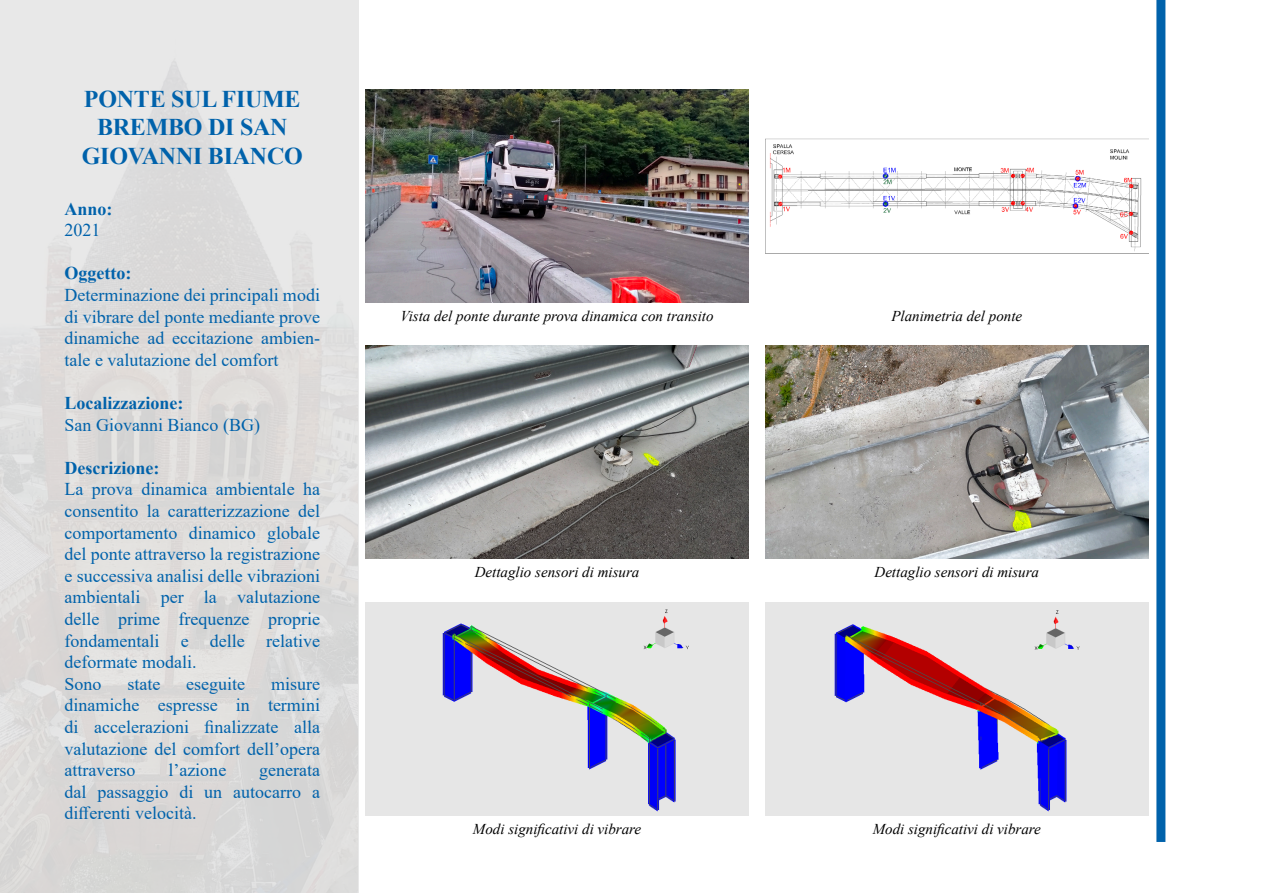
<style>
.page{position:relative;width:1263px;height:893px;background:#fff}
.page>*{position:absolute;margin:0;border:0;box-sizing:border-box;transform-origin:0 0}
.t1{font:700 24px/28.8px "Times New Roman";letter-spacing:-.01em;color:#0062ab;text-align:center}
.t2{font:18px/21.6px "Times New Roman";color:#0062ab;text-align:justify}
.t3{font:700 18px "Times New Roman";color:#0062ab}
.t4{font:italic 15px "Times New Roman";color:#000}
</style>
<div class="page">
<div style="left:1156px;top:0;width:9px;height:842px;background:#0062ab"></div>
<div style="left:0;top:0;width:358px;height:893px;background:#dfdddd"></div>
<img style="left:366px;top:346px;width:382px;height:213px">
<img style="left:765px;top:346px;width:383px;height:213px">
<img style="left:366px;top:89px;width:382px;height:213px">
<img style="left:765px;top:138px;width:383px;height:116px">
<img style="left:366px;top:602px;width:324px;height:213px">
<div style="left:411px;top:602px;width:20px;height:213px;background:#e6e6e6"></div>
<div style="left:801px;top:602px;width:10px;height:213px;background:#e6e6e6"></div>
<div style="left:1114px;top:602px;width:17px;height:213px;background:#e6e6e6"></div>
<div style="left:1088px;top:602px;width:16px;height:213px;background:#e6e6e6"></div>
<img style="left:826px;top:602px;width:262px;height:213px">
<h1 class="t1" style="left:82px;top:83px;width:222px">PONTE SUL FIUME<br>BREMBO DI SAN<br>GIOVANNI BIANCO</h1>
<p class="t3" style="left:65px;top:196px;width:50px">Anno:</p>
<p class="t2" style="left:65px;top:219px;width:37px">2021</p>
<p class="t3" style="left:65px;top:260px;width:68px">Oggetto:</p>
<p class="t2" style="left:65px;top:284px;width:257px">Determinazione dei principali modi di vibrare del ponte mediante prove dinamiche ad eccitazione ambien&shy;tale e valutazione del comfort</p>
<p class="t3" style="left:65px;top:390px;width:120px">Localizzazione:</p>
<p class="t2" style="left:65px;top:413px;width:197px">San Giovanni Bianco (BG)</p>
<p class="t3" style="left:65px;top:455px;width:96px">Descrizione:</p>
<p class="t2" style="left:65px;top:478px;width:257px;text-align:left">La prova dinamica ambientale ha consentito la caratterizzazione del comportamento dinamico globale del ponte attraverso la registrazione e successiva analisi delle vibrazioni ambientali per la valutazione delle prime frequenze proprie fondamentali e delle relative deformate modali.<br>Sono</p>
<p class="t2" style="left:65px;top:672px;width:257px;text-indent:206px">misure dinamiche espresse in termini di accelerazioni finalizzate alla valutazione del comfort dell’opera attraverso</p>
<p class="t2" style="left:127px;top:672px;width:34px">state</p>
<p class="t2" style="left:186px;top:672px;width:60px">eseguite</p>
<p class="t2" style="left:168px;top:759px;width:59px">l’azione</p>
<p class="t2" style="left:65px;top:759px;width:257px;text-indent:194px">generata dal passaggio di un autocarro a differenti velocità.</p>
<p class="t4" style="left:401px;top:305px;width:314px">Vista del ponte durante prova dinamica con transito</p>
<p class="t4" style="left:475px;top:562px;width:166px">Dettaglio sensori di misura</p>
<p class="t4" style="left:473px;top:818px;width:170px">Modi significativi di vibrare</p>
<p class="t4" style="left:891px;top:305px;width:132px">Planimetria del ponte</p>
<p class="t4" style="left:874px;top:562px;width:166px">Dettaglio sensori di misura</p>
<p class="t4" style="left:873px;top:818px;width:170px">Modi significativi di vibrare</p>
</div>
